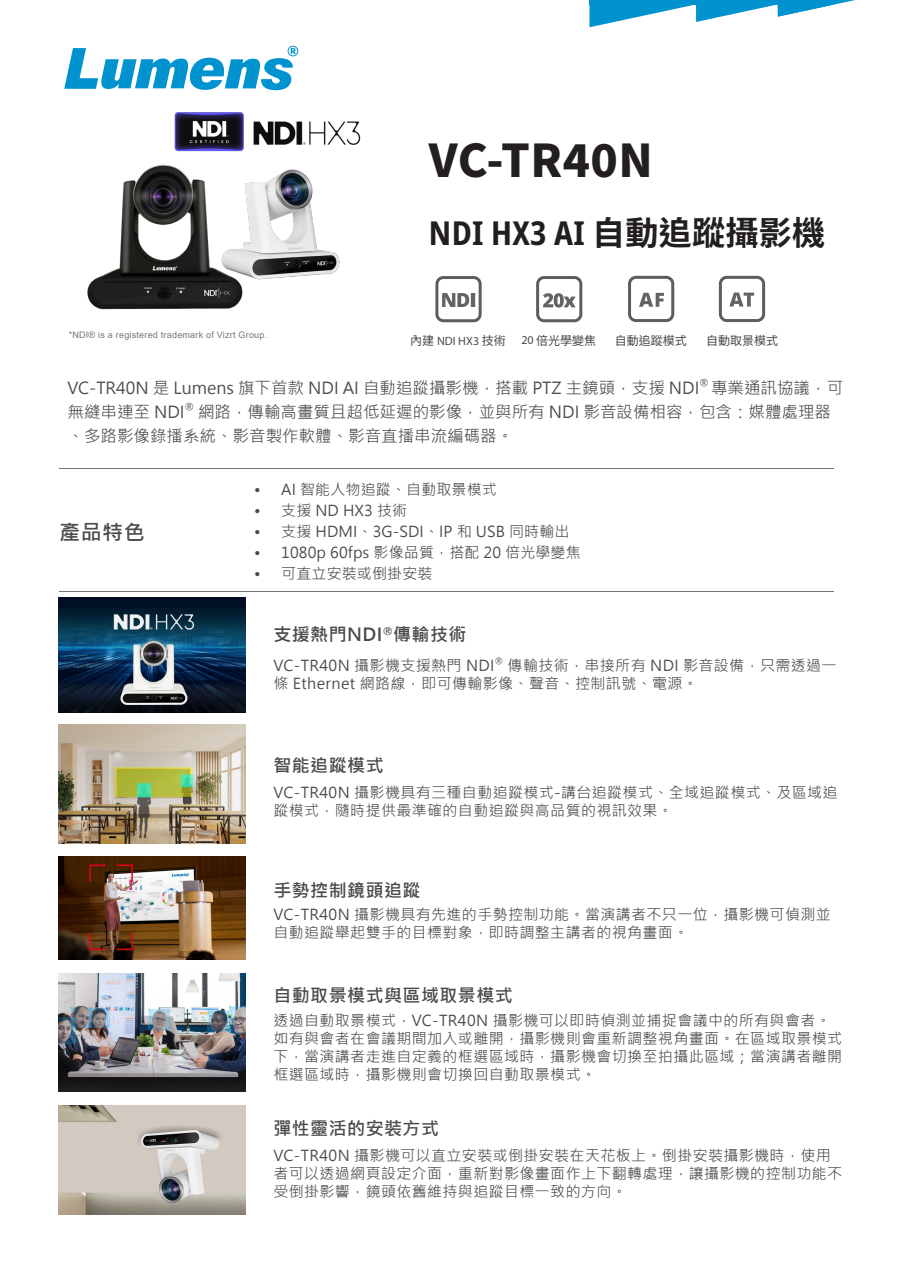
<style>
.page{position:relative;width:902px;height:1272px;background:#fff}
.page>*{position:absolute;margin:0;border:0;box-sizing:border-box;transform-origin:0 0}
.t1{font:900 45px "Noto Sans CJ Kkr";letter-spacing:.01em;color:#231f20}
.t2{font:700 33px "Noto Sans Condensed";letter-spacing:.01em;color:#231f20}
.t3{font:700 21px "Microsoft Jheng Hei";color:#4b4c4d}
.t4{font:700 18px "Microsoft Jheng Hei";letter-spacing:.025em;color:#4c4b4b}
.t5{font:16.5px/24px "Microsoft Jheng Hei";color:#4b4c4d}
.t6{font:15px/18px "Microsoft Jheng Hei";letter-spacing:.025em;color:#4c4b4b}
.t7{font:12px "Noto Sans TC";color:#4b4c4d}
.t8{font:12px "Myriad Pro";color:#4b4c4d}
.t9{font:9.6px "Microsoft Jheng Hei";color:#4b4c4d}
.t10{font:9px "Arial";letter-spacing:.025em;color:#797574}
.t11{font:8.7px "Microsoft Jheng Hei";color:#4c4b4b}
.s1{font-family:"Noto Sans TC"}
.s2{font-family:"Myriad Pro"}
</style>
<div class="page">
<hr style="left:59px;top:468px;width:774px;height:1px;background:#777372">
<hr style="left:59px;top:591px;width:774px;height:1px;background:#777372">
<svg style="left:589px;top:0;width:266px;height:27px"></svg>
<svg style="left:64px;top:46px;width:234px;height:44px"></svg>
<hr style="left:589px;top:0;width:190px;height:4px;background:#0093d0">
<img style="left:58px;top:973px;width:187px;height:118px">
<img style="left:58px;top:856px;width:187px;height:103px">
<img style="left:58px;top:724px;width:187px;height:119px">
<img style="left:58px;top:597px;width:187px;height:115px">
<div style="left:435px;top:276px;width:46px;height:46px;border:3px solid #5a5e5f;border-radius:6px"></div>
<svg style="left:442px;top:293px;width:33px;height:14px"></svg>
<div style="left:536px;top:276px;width:46px;height:46px;border:3px solid #5a5e5f;border-radius:6px"></div>
<svg style="left:543px;top:293px;width:32px;height:14px"></svg>
<div style="left:628px;top:276px;width:46px;height:46px;border:3px solid #5a5e5f;border-radius:6px"></div>
<svg style="left:639px;top:293px;width:24px;height:14px"></svg>
<div style="left:718px;top:276px;width:47px;height:46px;border:3px solid #5a5e5f;border-radius:6px"></div>
<svg style="left:729px;top:292px;width:25px;height:14px"></svg>
<img style="left:58px;top:1105px;width:187px;height:108px">
<img style="left:87px;top:164px;width:155px;height:146px">
<img style="left:214px;top:164px;width:126px;height:132px">
<img style="left:253px;top:121px;width:108px;height:24px">
<img style="left:174px;top:112px;width:70px;height:40px">
<p class="t10" style="left:69px;top:329px;width:200px">*NDI® is a registered trademark of Vizrt Group.</p>
<p class="t1" style="left:429px;top:135px;width:225px">VC-TR40N</p>
<p class="t2" style="left:429px;top:209px;width:398px">NDI HX3 AI <span class="s1">自動追蹤攝影機</span></p>
<p class="t8" style="left:410px;top:333px;width:97px"><span class="s1">內建</span> NDI HX3 <span class="s1">技術</span></p>
<p class="t7" style="left:521px;top:333px;width:76px"><span class="s2">20</span> 倍光學變焦</p>
<p class="t7" style="left:614px;top:334px;width:73px">自動追蹤模式</p>
<p class="t7" style="left:706px;top:333px;width:73px">自動取景模式</p>
<p class="t5" style="left:67px;top:376px;width:633px">VC-TR40N 是 Lumens 旗下首款 NDI AI 自動追蹤攝影機，搭載 PTZ 主鏡頭，支援 NDI</p>
<p class="t9" style="left:699px;top:376px;width:11px">®</p>
<p class="t5" style="left:711px;top:376px;width:133px">專業通訊協議，可</p>
<p class="t5" style="left:67px;top:400px;width:119px">無縫串連至 NDI</p>
<p class="t9" style="left:185px;top:400px;width:11px">®</p>
<p class="t5" style="left:67px;top:400px;width:765px;text-indent:130px">網路，傳輸高畫質且超低延遲的影像，並與所有 NDI 影音設備相容，包含：媒體處理器、多路影像錄播系統、影音製作軟體、影音直播串流編碼器。</p>
<p class="t3" style="left:59px;top:519px;width:87px">產品特色</p>
<p class="t6" style="left:254px;top:480px;width:244px">• AI 智能人物追蹤、自動取景模式</p>
<p class="t6" style="left:254px;top:501px;width:154px">• 支援 ND HX3 技術</p>
<p class="t6" style="left:254px;top:522px;width:317px">• 支援 HDMI、3G-SDI、IP 和 USB 同時輸出</p>
<p class="t6" style="left:254px;top:543px;width:328px">• 1080p 60fps 影像品質，搭配 20 倍光學變焦</p>
<p class="t6" style="left:254px;top:564px;width:180px">• 可直立安裝或倒掛安裝</p>
<p class="t4" style="left:273px;top:623px;width:195px">支援熱門NDI<sup>®</sup>傳輸技術</p>
<p class="t6" style="left:273px;top:657px;width:222px">VC-TR40N 攝影機支援熱門 NDI</p>
<p class="t11" style="left:495px;top:655px;width:10px">®</p>
<p class="t6" style="left:273px;top:657px;width:564px;text-indent:234px">傳輸技術，串接所有 NDI 影音設備，只需透過一條 Ethernet 網路線，即可傳輸影像、聲音、控制訊號、電源。</p>
<p class="t4" style="left:273px;top:754px;width:112px">智能追蹤模式</p>
<p class="t6" style="left:273px;top:783px;width:565px">VC-TR40N 攝影機具有三種自動追蹤模式-講台追蹤模式、全域追蹤模式、及區域追蹤模式，隨時提供最準確的自動追蹤與高品質的視訊效果。</p>
<p class="t4" style="left:273px;top:879px;width:149px">手勢控制鏡頭追蹤</p>
<p class="t6" style="left:273px;top:905px;width:559px">VC-TR40N 攝影機具有先進的手勢控制功能。當演講者不只一位，攝影機可偵測並自動追蹤舉起雙手的目標對象，即時調整主講者的視角畫面。</p>
<p class="t4" style="left:273px;top:984px;width:241px">自動取景模式與區域取景模式</p>
<p class="t6" style="left:273px;top:1011px;width:570px">透過自動取景模式，VC-TR40N 攝影機可以即時偵測並捕捉會議中的所有與會者。如有與會者在會議期間加入或離開，攝影機則會重新調整視角畫面。在區域取景模式下，當演講者走進自定義的框選區域時，攝影機會切換至拍攝此區域；當演講者離開框選區域時，攝影機則會切換回自動取景模式。</p>
<p class="t4" style="left:273px;top:1117px;width:167px">彈性靈活的安裝方式</p>
<p class="t6" style="left:273px;top:1146px;width:570px">VC-TR40N 攝影機可以直立安裝或倒掛安裝在天花板上。倒掛安裝攝影機時，使用者可以透過網頁設定介面，重新對影像畫面作上下翻轉處理，讓攝影機的控制功能不受倒掛影響，鏡頭依舊維持與追蹤目標一致的方向。</p>
</div>
